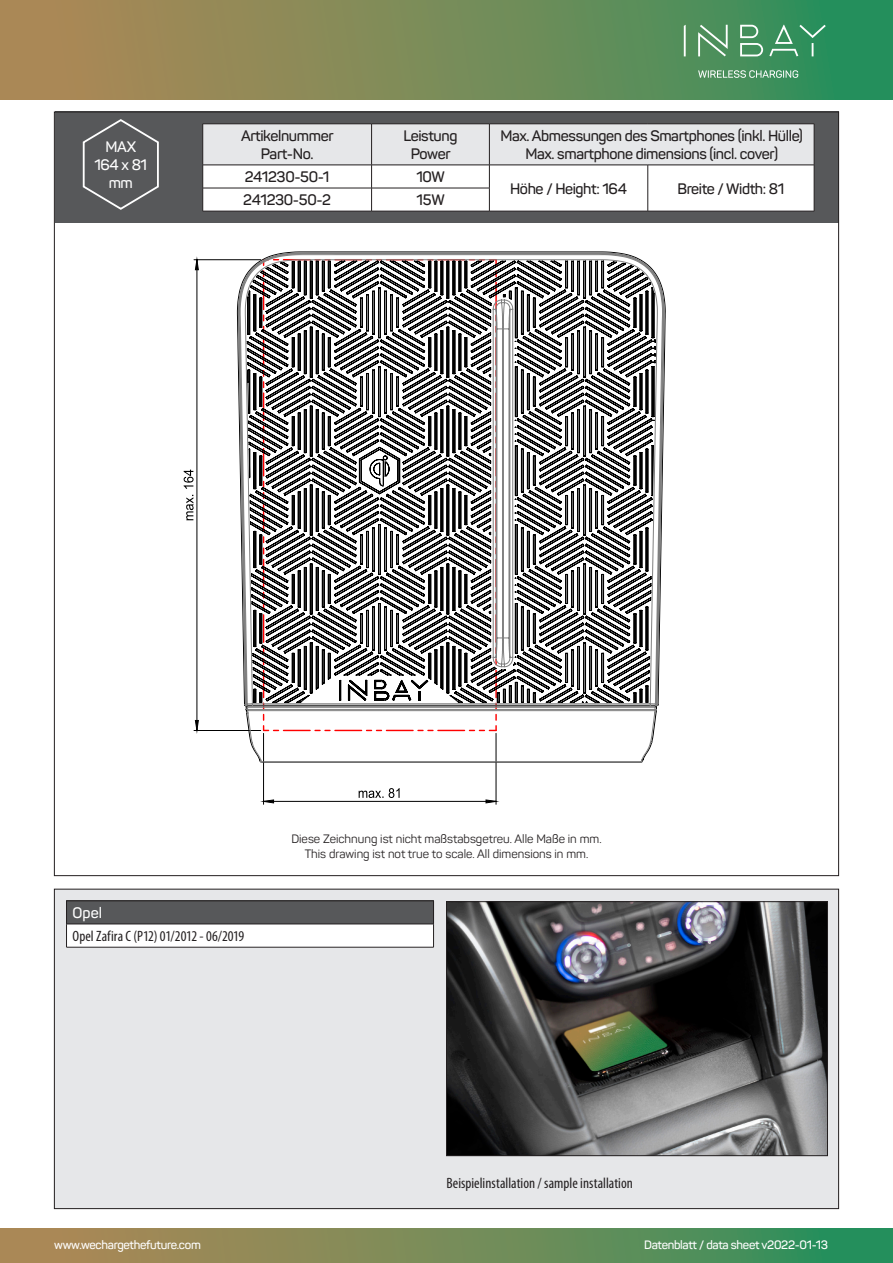
<style>
.page{position:relative;width:893px;height:1263px;background:#fff}
.page>*{position:absolute;margin:0;border:0;box-sizing:border-box;transform-origin:0 0}
.t1{font:600 15px "Panton";letter-spacing:-.025em;color:#231f20}
.Überschrift_Produktb{font:condensed 15px "Myriad Pro";letter-spacing:.005em;color:#231f20}
.Überschrift_Produktb-2{font:600 15px "Panton";letter-spacing:-.025em;color:#fff}
.t2{font:12px "Panton";color:#231f20}
.t3{font:600 12px "Panton";letter-spacing:-.025em;color:#fff}
</style>
<div class="page">
<div style="left:55px;top:112px;width:783px;height:111px;background:#57585a"></div>
<svg style="left:0;top:0;width:893px;height:99px;background:#758b58"></svg>
<svg style="left:0;top:1229px;width:893px;height:34px;background:#728c58"></svg>
<svg style="left:684px;top:25px;width:142px;height:31px;background:#5da075"></svg>
<svg style="left:698px;top:70px;width:100px;height:8px"></svg>
<svg style="left:202px;top:124px;width:613px;height:87px;background:#ececed"></svg>
<hr style="left:203px;top:211px;width:169px;height:1px;background:#231f20">
<hr style="left:372px;top:211px;width:117px;height:1px;background:#231f20">
<hr style="left:489px;top:211px;width:159px;height:1px;background:#231f20">
<hr style="left:648px;top:211px;width:166px;height:1px;background:#231f20">
<div style="left:54px;top:889px;width:785px;height:319px;background:#e6e7e9"></div>
<div style="left:67px;top:901px;width:367px;height:23px;background:#57585a"></div>
<div style="left:67px;top:924px;width:367px;height:23px;background:#fff"></div>
<hr style="left:66px;top:900px;width:368px;height:1px;background:#231f20">
<hr style="left:66px;top:924px;width:368px;height:1px;background:#231f20">
<svg style="left:66px;top:901px;width:1px;height:46px"></svg>
<svg style="left:433px;top:901px;width:1px;height:46px"></svg>
<hr style="left:66px;top:947px;width:368px;height:1px;background:#231f20">
<img style="left:448px;top:903px;width:378px;height:251px">
<div style="left:446px;top:901px;width:382px;height:255px;border:1px solid #231f20"></div>
<svg style="left:83px;top:119px;width:76px;height:91px"></svg>
<hr style="left:496px;top:733px;width:1px;height:71px;background:#000">
<hr style="left:263px;top:733px;width:1px;height:71px;background:#000">
<hr style="left:194px;top:730px;width:67px;height:1px;background:#000">
<hr style="left:194px;top:259px;width:67px;height:1px;background:#000">
<svg style="left:264px;top:788px;width:232px;height:15px"></svg>
<svg style="left:184px;top:260px;width:14px;height:470px"></svg>
<svg style="left:238px;top:252px;width:427px;height:511px"></svg>
<p class="Überschrift_Produktb-2" style="left:106px;top:137px;width:32px">MAX</p>
<p class="Überschrift_Produktb-2" style="left:94px;top:155px;width:54px">164 x 81</p>
<p class="Überschrift_Produktb-2" style="left:109px;top:173px;width:26px">mm</p>
<p class="t1" style="left:241px;top:126px;width:94px">Artikelnummer</p>
<p class="t1" style="left:261px;top:144px;width:54px">Part-No.</p>
<p class="t1" style="left:403px;top:126px;width:56px">Leistung</p>
<p class="t1" style="left:411px;top:144px;width:41px">Power</p>
<p class="t1" style="left:245px;top:167px;width:86px">241230-50-1</p>
<p class="t1" style="left:416px;top:167px;width:30px">10W</p>
<p class="t1" style="left:243px;top:191px;width:89px">241230-50-2</p>
<p class="t1" style="left:417px;top:191px;width:30px">15W</p>
<p class="t1" style="left:500px;top:126px;width:304px">Max. Abmessungen des Smartphones (inkl. Hülle)</p>
<p class="t1" style="left:525px;top:144px;width:254px">Max. smartphone dimensions (incl. cover)</p>
<p class="t1" style="left:510px;top:179px;width:118px">Höhe / Height: 164</p>
<p class="t1" style="left:677px;top:179px;width:109px">Breite / Width: 81</p>
<p class="t2" style="left:291px;top:832px;width:312px">Diese Zeichnung ist nicht maßstabsgetreu. Alle Maße in mm.</p>
<p class="t2" style="left:305px;top:846px;width:285px">This drawing ist not true to scale. All dimensions in mm.</p>
<p class="Überschrift_Produktb-2" style="left:73px;top:903px;width:31px">Opel</p>
<p class="Überschrift_Produktb" style="left:73px;top:927px;width:173px">Opel Zafira C (P12) 01/2012 - 06/2019</p>
<p class="Überschrift_Produktb" style="left:446px;top:1174px;width:188px">Beispielinstallation / sample installation</p>
<p class="t3" style="left:54px;top:1238px;width:148px">www.wechargethefuture.com</p>
<p class="t3" style="left:644px;top:1238px;width:186px">Datenblatt / data sheet v2022-01-13</p>
</div>
